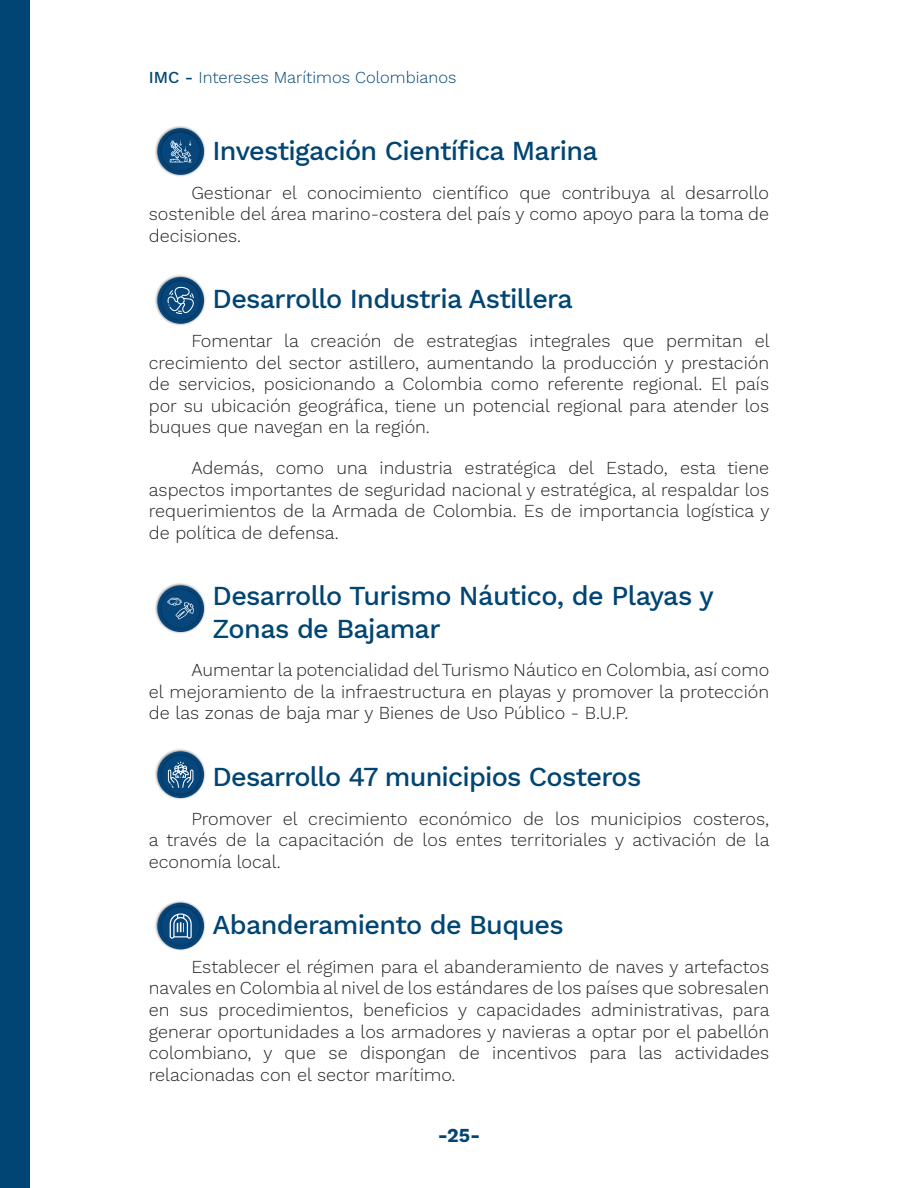
<style>
.page{position:relative;width:918px;height:1188px;background:#fff}
.page>*{position:absolute;margin:0;border:0;box-sizing:border-box;transform-origin:0 0}
.Ejes_estratégicos_CC{font:500 27px/32.4px "Work Sans";letter-spacing:-.025em;color:#004573}
.t1{font:700 19.5px "Work Sans";color:#004573}
.t2{font:300 18px/21.6px "Work Sans";color:#231f20;text-align:justify}
.t3{font:300 16.5px "Work Sans";color:#004573}
.s1{font-weight:500}
</style>
<div class="page">
<div style="left:0;top:0;width:30px;height:1188px;background:#004573"></div>
<img style="left:155px;top:275px;width:50px;height:50px">
<img style="left:158px;top:278px;width:45px;height:45px">
<div style="left:161px;top:281px;width:39px;height:39px;background:#06467b;border-radius:50%"></div>
<svg style="left:168px;top:287px;width:26px;height:27px"></svg>
<img style="left:155px;top:583px;width:50px;height:50px">
<img style="left:158px;top:586px;width:45px;height:45px">
<div style="left:161px;top:590px;width:39px;height:38px;background:#06467b;border-radius:50%"></div>
<svg style="left:168px;top:598px;width:26px;height:22px"></svg>
<img style="left:155px;top:749px;width:50px;height:50px">
<img style="left:158px;top:752px;width:45px;height:45px">
<div style="left:161px;top:755px;width:39px;height:39px;background:#06467b;border-radius:50%"></div>
<svg style="left:168px;top:762px;width:25px;height:26px"></svg>
<img style="left:155px;top:901px;width:51px;height:49px">
<img style="left:158px;top:903px;width:45px;height:46px">
<div style="left:161px;top:907px;width:39px;height:38px;background:#06467b;border-radius:50%"></div>
<svg style="left:170px;top:913px;width:22px;height:26px"></svg>
<img style="left:155px;top:126px;width:50px;height:50px">
<img style="left:158px;top:129px;width:45px;height:45px">
<div style="left:161px;top:132px;width:39px;height:39px;background:#06467b;border-radius:50%"></div>
<svg style="left:170px;top:141px;width:22px;height:21px"></svg>
<p class="t3" style="left:149px;top:65px;width:309px"><span class="s1">IMC -</span> Intereses Marítimos Colombianos</p>
<p class="Ejes_estratégicos_CC" style="left:213px;top:134px;width:387px">Investigación Científica Marina</p>
<p class="t2" style="left:149px;top:181px;width:622px;text-indent:43px">Gestionar el conocimiento científico que contribuya al desarrollo sostenible del área marino-costera del país y como apoyo para la toma de decisiones.</p>
<p class="Ejes_estratégicos_CC" style="left:213px;top:282px;width:362px">Desarrollo Industria Astillera</p>
<p class="t2" style="left:149px;top:329px;width:622px;text-indent:43px">Fomentar la creación de estrategias integrales que permitan el crecimiento del sector astillero, aumentando la producción y prestación de servicios, posicionando a Colombia como referente regional. El país por su ubicación geográfica, tiene un potencial regional para atender los buques que navegan en la región.</p>
<p class="t2" style="left:149px;top:457px;width:622px;text-indent:43px">Además, como una industria estratégica del Estado, esta tiene aspectos importantes de seguridad nacional y estratégica, al respaldar los requerimientos de la Armada de Colombia. Es de importancia logística y de política de defensa.</p>
<p class="Ejes_estratégicos_CC" style="left:213px;top:579px;width:503px">Desarrollo Turismo Náutico, de Playas y<br>Zonas de Bajamar</p>
<p class="t2" style="left:149px;top:659px;width:622px;text-indent:43px">Aumentar la potencialidad del Turismo Náutico en Colombia, así como el mejoramiento de la infraestructura en playas y promover la protección de las zonas de baja mar y Bienes de Uso Público - B.U.P.</p>
<p class="Ejes_estratégicos_CC" style="left:213px;top:759px;width:430px">Desarrollo 47 municipios Costeros</p>
<p class="t2" style="left:149px;top:807px;width:622px;text-indent:43px">Promover el crecimiento económico de los municipios costeros, a través de la capacitación de los entes territoriales y activación de la economía local.</p>
<p class="Ejes_estratégicos_CC" style="left:213px;top:908px;width:353px">Abanderamiento de Buques</p>
<p class="t2" style="left:149px;top:955px;width:622px;text-indent:43px">Establecer el régimen para el abanderamiento de naves y artefactos navales en Colombia al nivel de los estándares de los países que sobresalen en sus procedimientos, beneficios y capacidades administrativas, para generar oportunidades a los armadores y navieras a optar por el pabellón colombiano, y que se dispongan de incentivos para las actividades relacionadas con el sector marítimo.</p>
<p class="t1" style="left:438px;top:1121px;width:44px">-25-</p>
</div>
